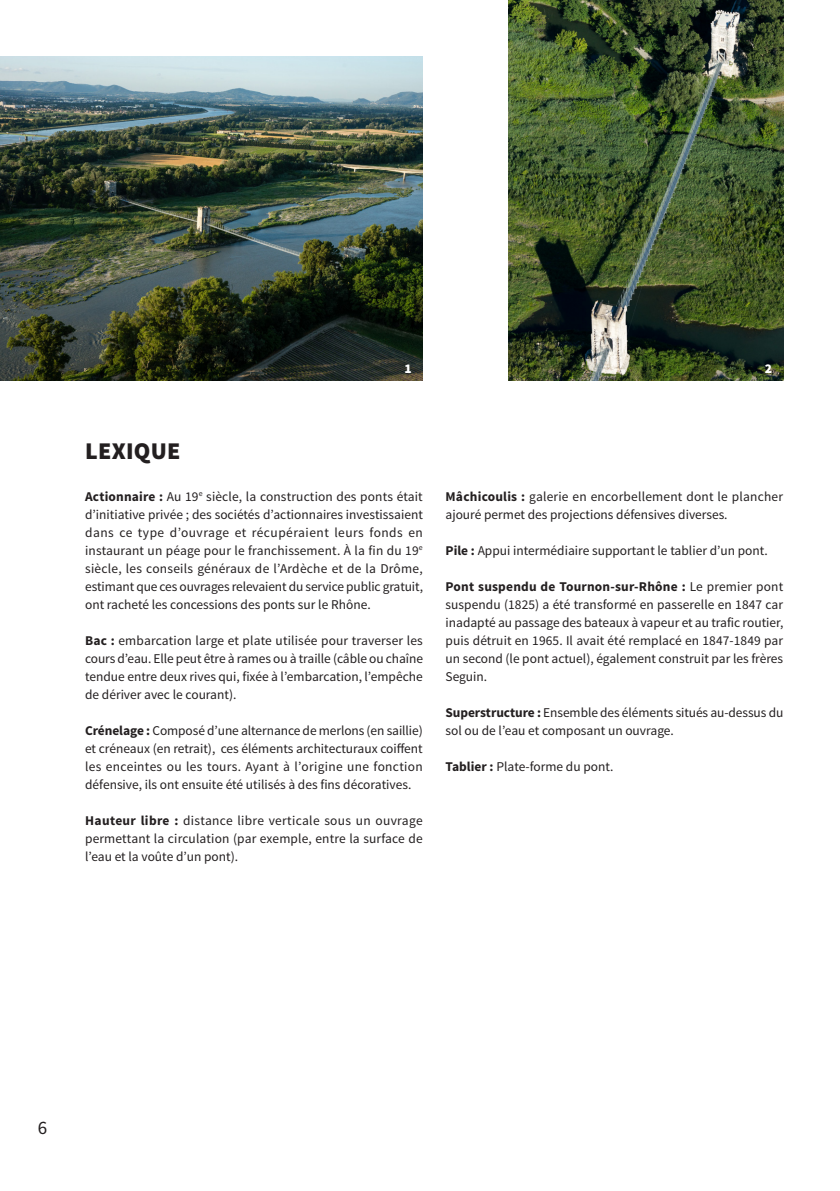
<style>
.page{position:relative;width:840px;height:1191px;background:#fff}
.page>*{position:absolute;margin:0;border:0;box-sizing:border-box;transform-origin:0 0}
.SOUS_TITRE_2{font:900 24px "Source Sans Pro";letter-spacing:.01em;color:#231f20}
.SOUS_TITRE_2-2{font:19px "Source Sans Pro";color:#231f20}
.LEGENDE___TEXTE_PETI{font:13.4px/18px "Source Sans Pro";color:#231f20;text-align:justify}
.LEGENDE___TEXTE_PETI-2{font:900 13.4px "Source Sans Pro";color:#fff}
.s1{font-weight:700}
</style>
<div class="page">
<img style="left:0;top:57px;width:422px;height:324px">
<img style="left:508px;top:0;width:274px;height:381px">
<p class="LEGENDE___TEXTE_PETI-2" style="left:404px;top:360px;width:9px">1</p>
<p class="LEGENDE___TEXTE_PETI-2" style="left:764px;top:360px;width:9px">2</p>
<p class="SOUS_TITRE_2" style="left:85px;top:435px;width:97px">LEXIQUE</p>
<p class="LEGENDE___TEXTE_PETI" style="left:85px;top:487px;width:339px"><span class="s1">Actionnaire :</span> Au 19<sup>e</sup> siècle, la construction des ponts était d’initiative privée ; des sociétés d’actionnaires investissaient dans ce type d’ouvrage et récupéraient leurs fonds en instaurant un péage pour le franchissement. À la fin du 19<sup>e </sup>siècle, les conseils généraux de l’Ardèche et de la Drôme, estimant que ces ouvrages relevaient du service public gratuit, ont racheté les concessions des ponts sur le Rhône.</p>
<p class="LEGENDE___TEXTE_PETI" style="left:85px;top:631px;width:339px"><span class="s1">Bac :</span> embarcation large et plate utilisée pour traverser les cours d’eau. Elle peut être à rames ou à traille (câble ou chaîne tendue entre deux rives qui, fixée à l’embarcation, l’empêche de dériver avec le courant).</p>
<p class="LEGENDE___TEXTE_PETI" style="left:85px;top:721px;width:339px"><span class="s1">Crénelage :</span> Composé d’une alternance de merlons (en saillie) et créneaux (en retrait), ces éléments architecturaux coiffent les enceintes ou les tours. Ayant à l’origine une fonction défensive, ils ont ensuite été utilisés à des fins décoratives.</p>
<p class="LEGENDE___TEXTE_PETI" style="left:85px;top:811px;width:339px"><span class="s1">Hauteur libre :</span> distance libre verticale sous un ouvrage permettant la circulation (par exemple, entre la surface de l’eau et la voûte d’un pont).</p>
<p class="LEGENDE___TEXTE_PETI" style="left:445px;top:488px;width:339px"><span class="s1">Mâchicoulis :</span> galerie en encorbellement dont le plancher ajouré permet des projections défensives diverses.</p>
<p class="LEGENDE___TEXTE_PETI" style="left:445px;top:542px;width:324px"><span class="s1">Pile :</span> Appui intermédiaire supportant le tablier d’un pont.</p>
<p class="LEGENDE___TEXTE_PETI" style="left:445px;top:578px;width:339px"><span class="s1">Pont suspendu de Tournon-sur-Rhône :</span> Le premier pont suspendu (1825) a été transformé en passerelle en 1847 car inadapté au passage des bateaux à vapeur et au trafic routier, puis détruit en 1965. Il avait été remplacé en 1847-1849 par un second (le pont actuel), également construit par les frères Seguin.</p>
<p class="LEGENDE___TEXTE_PETI" style="left:445px;top:704px;width:339px"><span class="s1">Superstructure :</span> Ensemble des éléments situés au-dessus du sol ou de l’eau et composant un ouvrage.</p>
<p class="LEGENDE___TEXTE_PETI" style="left:445px;top:758px;width:169px"><span class="s1">Tablier :</span> Plate-forme du pont.</p>
<p class="SOUS_TITRE_2-2" style="left:38px;top:1116px;width:11px">6</p>
</div>
